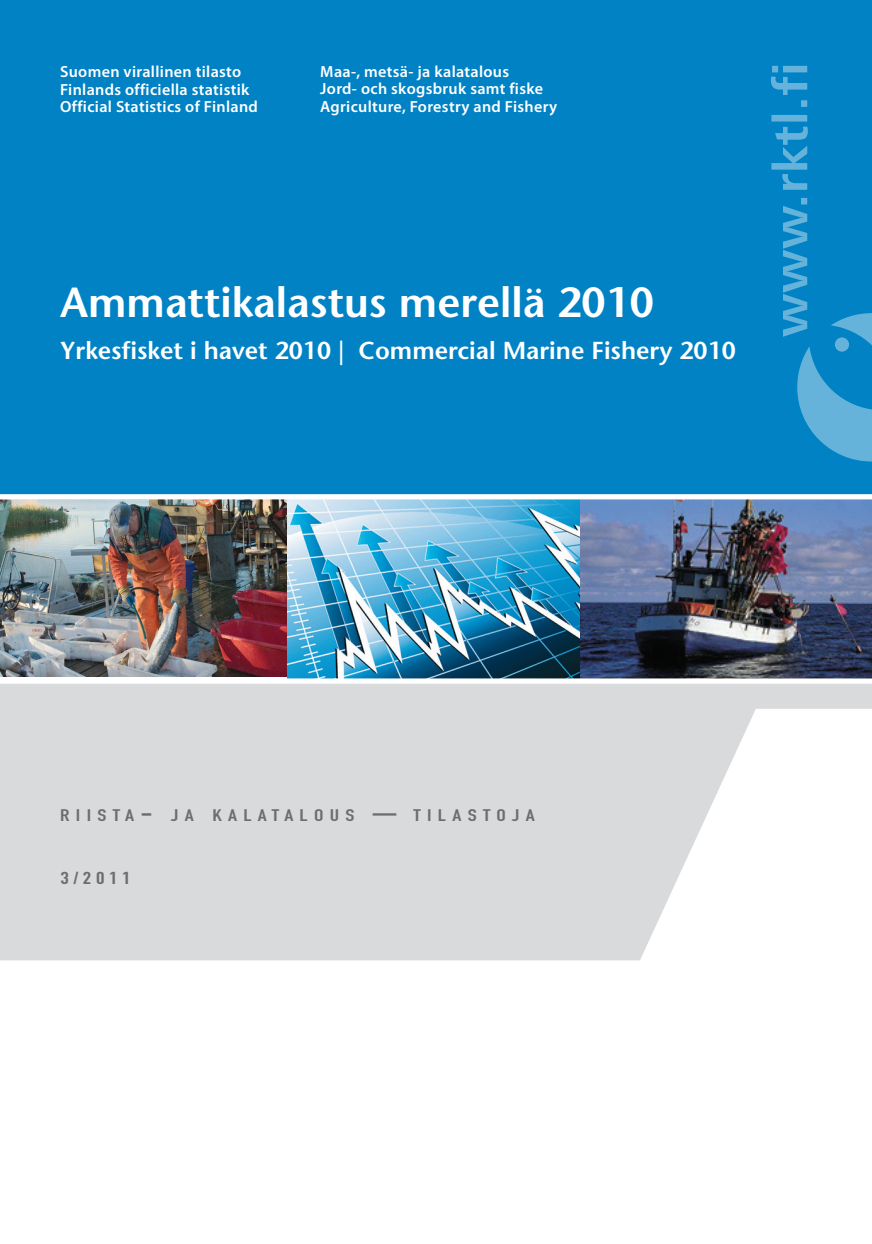
<style>
.page{position:relative;width:872px;height:1244px;background:#fff}
.page>*{position:absolute;margin:0;border:0;box-sizing:border-box;transform-origin:0 0}
.t1{font:600 42px "Stone Sans Std";color:#fff}
.t2{font:600 24.5px "Stone Sans Std";color:#fff}
.t3{font:17.15px "DIN Engschrift Std";color:#6c6d70;scale:1.33 1}
.t4{font:16.45px "DIN Engschrift Std";letter-spacing:.285em;color:#6c6d70;scale:1.33 1}
.t5{font:600 16.1px/17.5px "Myriad Pro";letter-spacing:.02em;color:#fff}
.s1{font-size:23.62px}
</style>
<div class="page">
<div style="left:0;top:0;width:871px;height:497px;background:#0082c5"></div>
<img style="left:0;top:499px;width:871px;height:462px">
<svg style="left:771px;top:66px;width:100px;height:395px"></svg>
<div style="left:0;top:678px;width:871px;height:5px;background:#fff"></div>
<div style="left:0;top:494px;width:871px;height:5px;background:#fff"></div>
<p class="t5" style="left:60px;top:62px;width:183px">Suomen virallinen tilasto</p>
<p class="t5" style="left:60px;top:80px;width:191px">Finlands officiella statistik</p>
<p class="t5" style="left:60px;top:97px;width:199px">Official Statistics of Finland</p>
<p class="t5" style="left:320px;top:62px;width:238px">Maa-, metsä- ja kalatalous<br>Jord- och skogsbruk samt fiske<br>Agriculture, Forestry and Fishery</p>
<p class="t1" style="left:60px;top:277px;width:595px">Ammattikalastus merellä 2010</p>
<p class="t2" style="left:60px;top:335px;width:677px">Yrkesfisket i havet 2010 | Commercial Marine Fishery 2010</p>
<p class="t4" style="left:60px;top:805px;width:358px">RIISTA<span class="s1">-</span> JA KALATALOUS <span class="s1">—</span> TILASTOJA</p>
<p class="t3" style="left:60px;top:867px;width:54px">3/2011</p>
</div>
